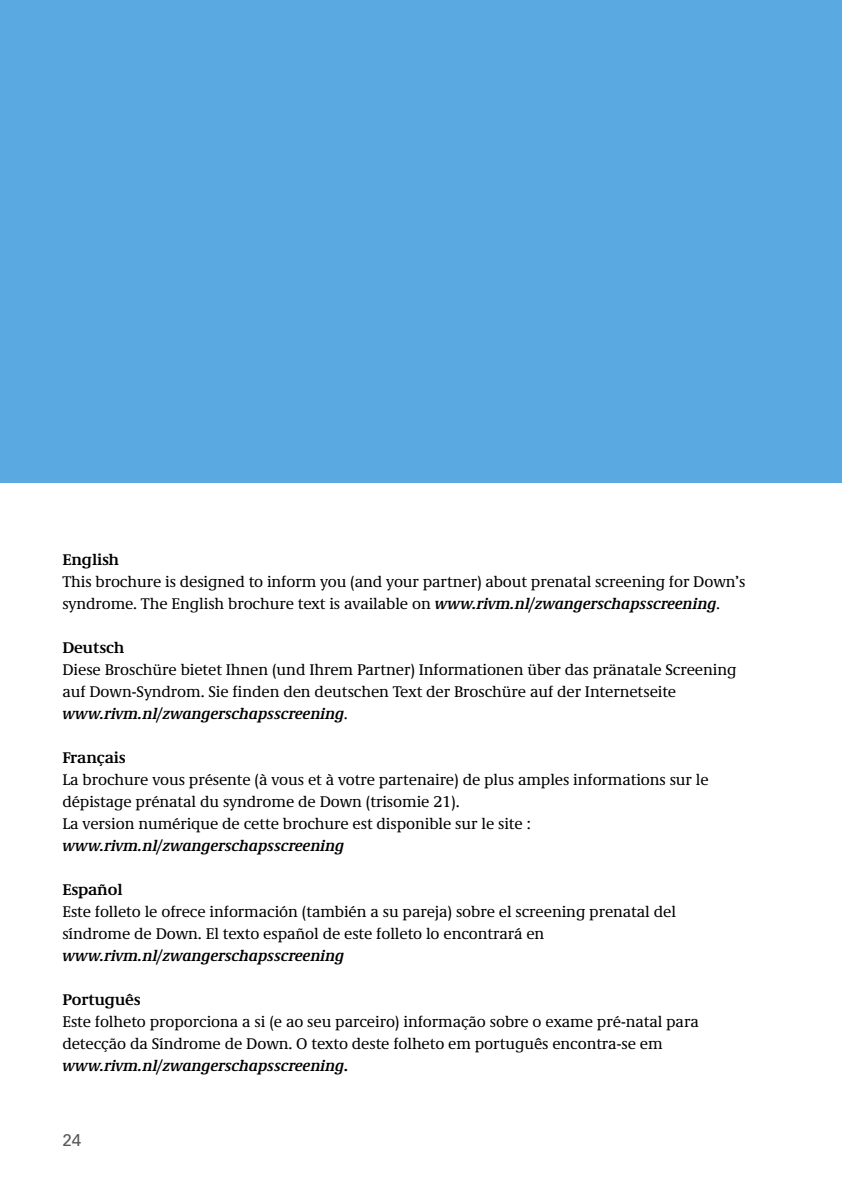
<style>
.page{position:relative;width:842px;height:1191px;background:#fff}
.page>*{position:absolute;margin:0;border:0;box-sizing:border-box;transform-origin:0 0}
.t1{font:17px "Univers LT Std";color:#575756}
.t2{font:16px/22px "RIVM Demos";letter-spacing:-.005em;color:#000}
.t3{font:italic 700 16px "RIVM Demos";letter-spacing:-.005em;color:#000}
.t4{font:700 16px "RIVM Demos";letter-spacing:-.005em;color:#000}
.s1{font-weight:700;font-style:italic}
.s2{font-weight:700}
</style>
<div class="page">
<div style="left:0;top:0;width:842px;height:482px;background:#5aa9e1"></div>
<p class="t4" style="left:62px;top:553px;width:58px">English</p>
<p class="t2" style="left:62px;top:572px;width:685px">This brochure is designed to inform you (and your partner) about prenatal screening for Down’s syndrome. The English brochure text is available on <span class="s1">www.rivm.nl/zwangerschapsscreening</span>.</p>
<p class="t4" style="left:62px;top:641px;width:64px">Deutsch</p>
<p class="t2" style="left:62px;top:660px;width:676px">Diese Broschüre bietet Ihnen (und Ihrem Partner) Informationen über das pränatale Screening auf Down-Syndrom. Sie finden den deutschen Text der Broschüre auf der Internetseite <span class="s1">www.rivm.nl/zwangerschapsscreening</span>.</p>
<p class="t4" style="left:62px;top:751px;width:65px">Français</p>
<p class="t2" style="left:62px;top:770px;width:648px">La brochure vous présente (à vous et à votre partenaire) de plus amples informations sur le dépistage prénatal du syndrome de Down (trisomie 21).<br>La version numérique de cette brochure est disponible sur le site :</p>
<p class="t3" style="left:62px;top:839px;width:283px">www.rivm.nl/zwangerschapsscreening</p>
<p class="t4" style="left:62px;top:883px;width:62px">Español</p>
<p class="t2" style="left:62px;top:902px;width:615px">Este folleto le ofrece información (también a su pareja) sobre el screening prenatal del síndrome de Down. El texto español de este folleto lo encontrará en</p>
<p class="t3" style="left:62px;top:949px;width:283px">www.rivm.nl/zwangerschapsscreening</p>
<p class="t4" style="left:62px;top:993px;width:80px">Português</p>
<p class="t2" style="left:62px;top:1012px;width:638px">Este folheto proporciona a si (e ao seu parceiro) informação sobre o exame pré-natal para detecção da Síndrome de Down. O texto deste folheto em português encontra-se em <span class="s1">www.rivm.nl/zwangerschapsscreening</span><span class="s2">.</span></p>
<p class="t1" style="left:62px;top:1131px;width:20px">24</p>
</div>
